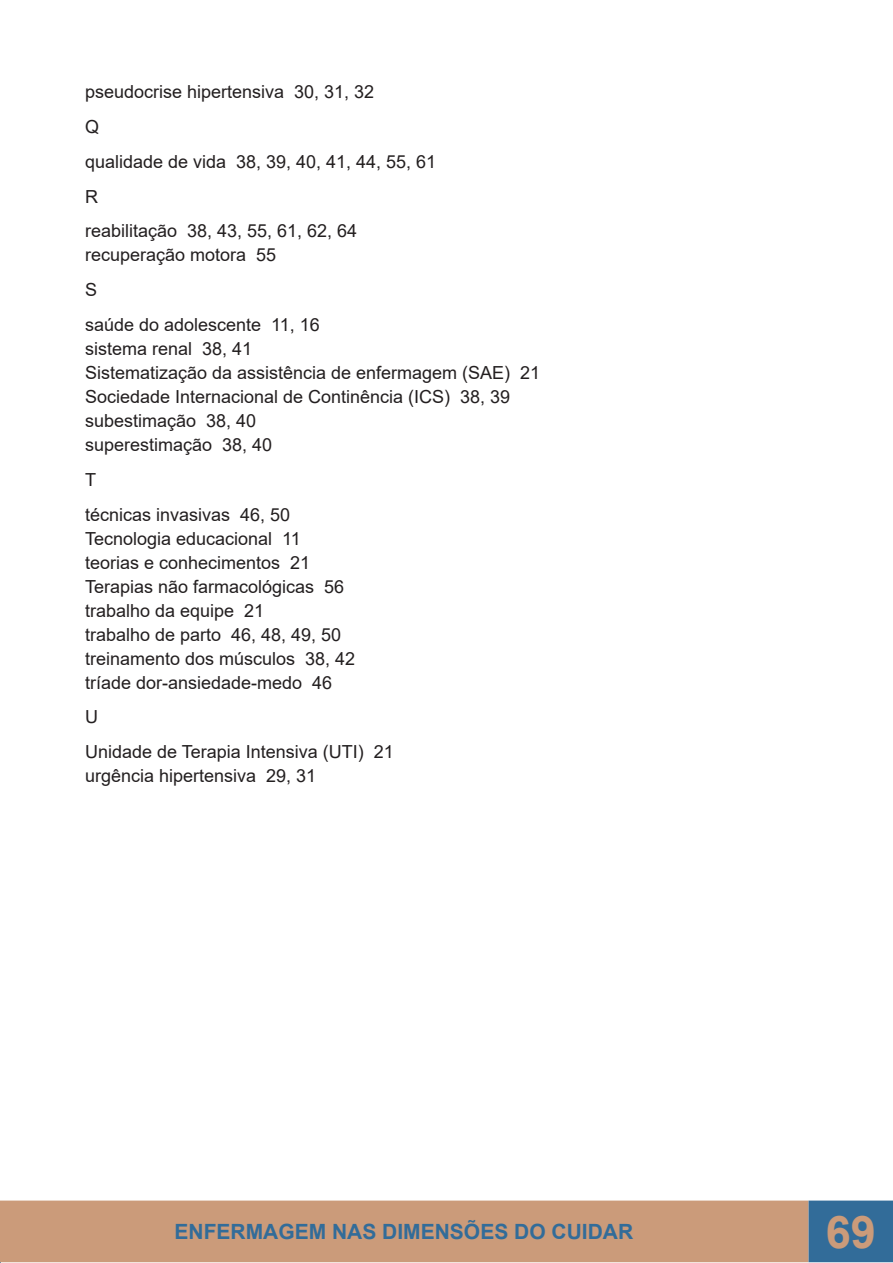
<style>
.page{position:relative;width:893px;height:1263px;background:#fff}
.page>*{position:absolute;margin:0;border:0;box-sizing:border-box;transform-origin:0 0}
.t1{font:700 45px "Arial";color:#cb9b7a}
.t2{font:700 21px "Arial";color:#326c99}
.t3{font:18px "Arial";color:#231f20}
</style>
<div class="page">
<div style="left:0;top:1201px;width:808px;height:60px;background:#cb9b7a"></div>
<div style="left:0;top:1200px;width:808px;height:62px;border:2px solid #cb9b7a"></div>
<div style="left:809px;top:1201px;width:83px;height:60px;background:#326c99"></div>
<div style="left:808px;top:1200px;width:85px;height:62px;border:2px solid #326c99"></div>
<p class="t3" style="left:85px;top:79px;width:291px">pseudocrise hipertensiva 30, 31, 32</p>
<p class="t3" style="left:85px;top:114px;width:16px">Q</p>
<p class="t3" style="left:85px;top:149px;width:353px">qualidade de vida 38, 39, 40, 41, 44, 55, 61</p>
<p class="t3" style="left:85px;top:184px;width:14px">R</p>
<p class="t3" style="left:85px;top:219px;width:274px">reabilitação 38, 43, 55, 61, 62, 64</p>
<p class="t3" style="left:85px;top:243px;width:193px">recuperação motora 55</p>
<p class="t3" style="left:85px;top:277px;width:14px">S</p>
<p class="t3" style="left:85px;top:312px;width:236px">saúde do adolescente 11, 16</p>
<p class="t3" style="left:85px;top:336px;width:169px">sistema renal 38, 41</p>
<p class="t3" style="left:85px;top:360px;width:457px">Sistematização da assistência de enfermagem (SAE) 21</p>
<p class="t3" style="left:85px;top:384px;width:427px">Sociedade Internacional de Continência (ICS) 38, 39</p>
<p class="t3" style="left:85px;top:408px;width:173px">subestimação 38, 40</p>
<p class="t3" style="left:85px;top:432px;width:189px">superestimação 38, 40</p>
<p class="t3" style="left:85px;top:467px;width:12px">T</p>
<p class="t3" style="left:85px;top:502px;width:207px">técnicas invasivas 46, 50</p>
<p class="t3" style="left:85px;top:526px;width:217px">Tecnologia educacional 11</p>
<p class="t3" style="left:85px;top:550px;width:227px">teorias e conhecimentos 21</p>
<p class="t3" style="left:85px;top:574px;width:261px">Terapias não farmacológicas 56</p>
<p class="t3" style="left:85px;top:598px;width:181px">trabalho da equipe 21</p>
<p class="t3" style="left:85px;top:622px;width:258px">trabalho de parto 46, 48, 49, 50</p>
<p class="t3" style="left:85px;top:646px;width:272px">treinamento dos músculos 38, 42</p>
<p class="t3" style="left:85px;top:670px;width:249px">tríade dor-ansiedade-medo 46</p>
<p class="t3" style="left:85px;top:705px;width:14px">U</p>
<p class="t3" style="left:85px;top:739px;width:310px">Unidade de Terapia Intensiva (UTI) 21</p>
<p class="t3" style="left:85px;top:763px;width:233px">urgência hipertensiva 29, 31</p>
<p class="t2" style="left:175px;top:1217px;width:460px">ENFERMAGEM NAS DIMENSÕES DO CUIDAR</p>
<h1 class="t1" style="left:826px;top:1200px;width:52px">69</h1>
</div>
